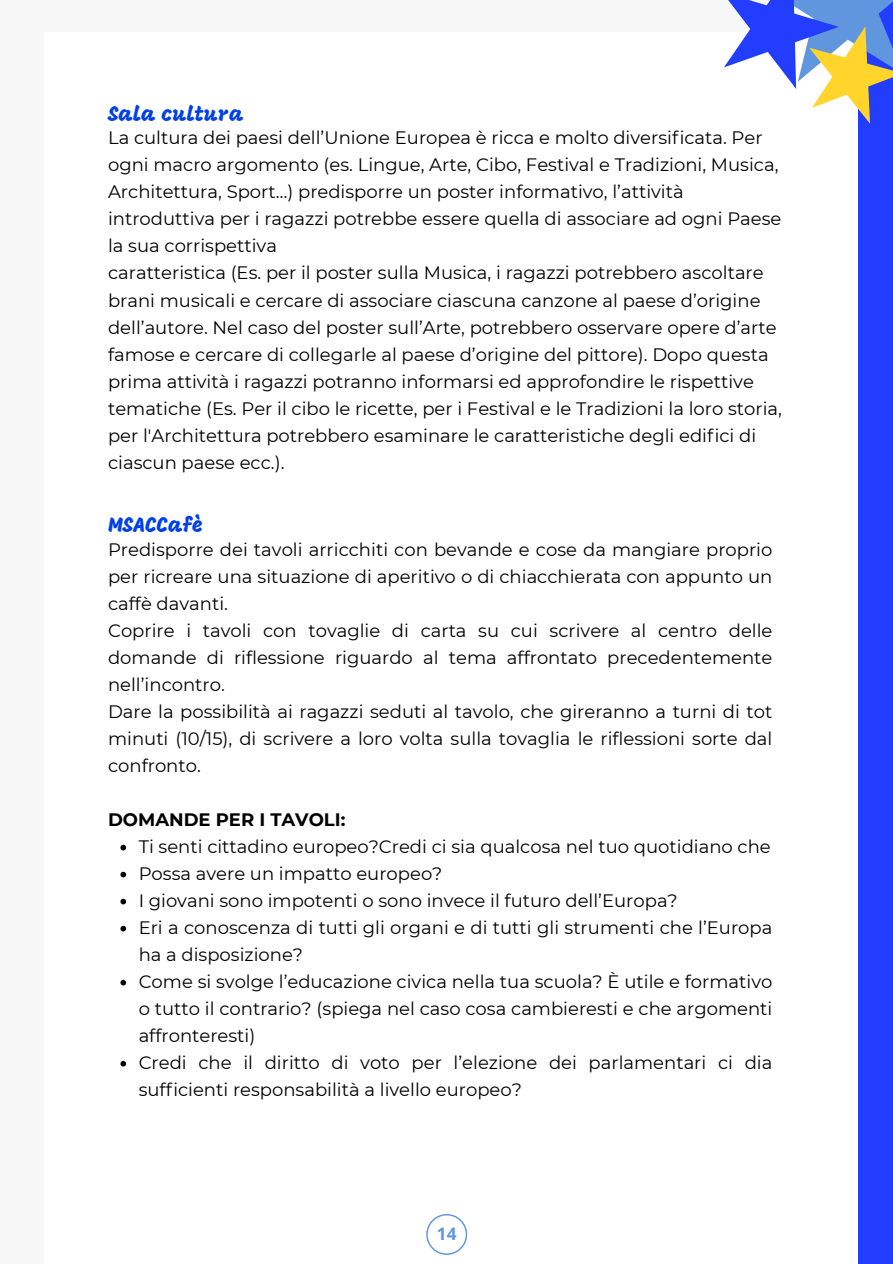
<style>
.page{position:relative;width:893px;height:1264px;background:#fff}
.page>*{position:absolute;margin:0;border:0;box-sizing:border-box;transform-origin:0 0}
.t1{font:21px "Mogra";color:#013fe9}
.t2{font:18px/27px "Montserrat";color:#000}
.t3{font:700 18px "Montserrat";color:#000}
.t4{font:700 17.25px "Open Sans";color:#5f96de}
</style>
<div class="page">
<svg style="left:120px;top:844px;width:6px;height:6px"></svg>
<svg style="left:120px;top:871px;width:6px;height:6px"></svg>
<svg style="left:120px;top:898px;width:6px;height:6px"></svg>
<svg style="left:120px;top:925px;width:6px;height:6px"></svg>
<svg style="left:120px;top:979px;width:6px;height:6px"></svg>
<svg style="left:120px;top:1060px;width:6px;height:6px"></svg>
<div style="left:0;top:0;width:44px;height:1263px;background:#f7f7f7"></div>
<div style="left:0;top:0;width:892px;height:32px;background:#f7f7f7"></div>
<div style="left:858px;top:0;width:34px;height:1263px;background:#233dff"></div>
<svg style="left:724px;top:0;width:168px;height:124px"></svg>
<svg style="left:426px;top:1214px;width:40px;height:40px"></svg>
<p class="t1" style="left:108px;top:105px;width:137px">Sala cultura</p>
<p class="t2" style="left:108px;top:124px;width:675px">La cultura dei paesi dell’Unione Europea è ricca e molto diversificata. Per ogni macro argomento (es. Lingue, Arte, Cibo, Festival e Tradizioni, Musica, Architettura, Sport…) predisporre un poster informativo, l’attività introduttiva per i ragazzi potrebbe essere quella di associare ad ogni Paese la sua corrispettiva<br>caratteristica (Es. per il poster sulla Musica, i ragazzi potrebbero ascoltare brani musicali e cercare di associare ciascuna canzone al paese d’origine dell’autore. Nel caso del poster sull’Arte, potrebbero osservare opere d’arte famose e cercare di collegarle al paese d’origine del pittore). Dopo questa prima attività i ragazzi potranno informarsi ed approfondire le rispettive tematiche (Es. Per il cibo le ricette, per i Festival e le Tradizioni la loro storia, per l'Architettura potrebbero esaminare le caratteristiche degli edifici di ciascun paese ecc.).</p>
<p class="t1" style="left:108px;top:516px;width:96px">MSACCafè</p>
<p class="t2" style="left:108px;top:535px;width:665px">Predisporre dei tavoli arricchiti con bevande e cose da mangiare proprio per ricreare una situazione di aperitivo o di chiacchierata con appunto un caffè davanti.<br>Coprire i tavoli con tovaglie di carta su cui scrivere al centro delle domande di riflessione riguardo al tema affrontato precedentemente nell’incontro.<br>Dare la possibilità ai ragazzi seduti al tavolo, che gireranno a turni di tot minuti (10/15), di scrivere a loro volta sulla tovaglia le riflessioni sorte dal confronto.</p>
<p class="t3" style="left:108px;top:808px;width:239px">DOMANDE PER I TAVOLI:</p>
<p class="t2" style="left:139px;top:832px;width:635px">Ti senti cittadino europeo?Credi ci sia qualcosa nel tuo quotidiano che Possa avere un impatto europeo?<br>I giovani sono impotenti o sono invece il futuro dell’Europa?<br>Eri a conoscenza di tutti gli organi e di tutti gli strumenti che l’Europa ha a disposizione?<br>Come si svolge l’educazione civica nella tua scuola? È utile e formativo o tutto il contrario? (spiega nel caso cosa cambieresti e che argomenti affronteresti)<br>Credi che il diritto di voto per l’elezione dei parlamentari ci dia sufficienti responsabilità a livello europeo?</p>
<p class="t4" style="left:437px;top:1221px;width:21px">14</p>
</div>
